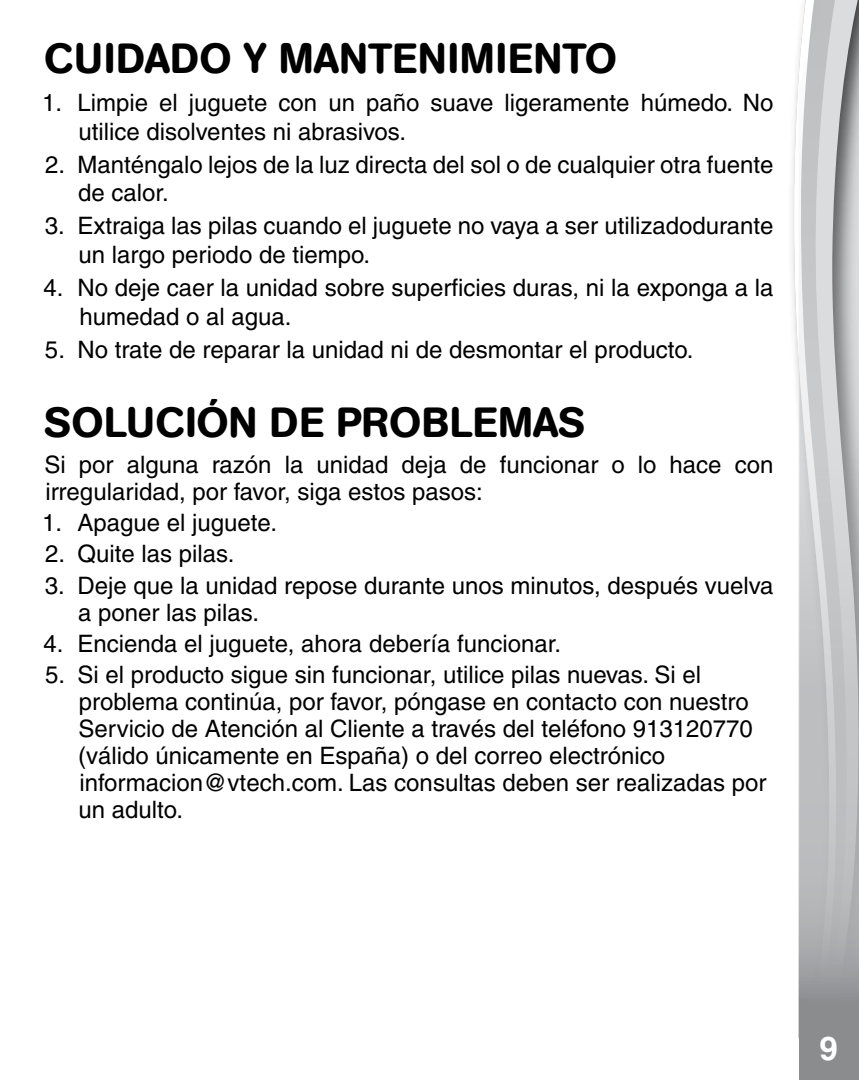
<style>
.page{position:relative;width:859px;height:1080px;background:#fff}
.page>*{position:absolute;margin:0;border:0;box-sizing:border-box;transform-origin:0 0}
.t1{font:500 42px "AG Book Rounded";letter-spacing:.02em;color:#000}
.t2{font:700 33px "Helvetica";color:#fff}
.t3{font:500 24px/27px "Helvetica";color:#000}
</style>
<div class="page">
<svg style="left:793px;top:51px;width:6px;height:987px"></svg>
<svg style="left:799px;top:0;width:60px;height:1080px;background:#bdbec0"></svg>
<h1 class="t1" style="left:44px;top:34px;width:574px">CUIDADO Y MANTENIMIENTO</h1>
<p class="t3" style="left:79px;top:88px;width:696px;line-height:28.8px;text-indent:-37px">1. Limpie el juguete con un paño suave ligeramente húmedo. No utilice disolventes ni abrasivos.</p>
<p class="t3" style="left:78px;top:150px;width:697px;line-height:28.8px;text-indent:-33px">2. Manténgalo lejos de la luz directa del sol o de cualquier otra fuente de calor.</p>
<p class="t3" style="left:79px;top:212px;width:696px;line-height:28.8px;text-indent:-34px">3. Extraiga las pilas cuando el juguete no vaya a ser utilizadodurante un largo periodo de tiempo.</p>
<p class="t3" style="left:79px;top:273px;width:696px;line-height:28.8px;text-indent:-36px">4. No deje caer la unidad sobre superficies duras, ni la exponga a la humedad o al agua.</p>
<p class="t3" style="left:45px;top:336px;width:650px">5. No trate de reparar la unidad ni de desmontar el producto.</p>
<h1 class="t1" style="left:45px;top:398px;width:542px">SOLUCIÓN DE PROBLEMAS</h1>
<p class="t3" style="left:45px;top:451px;width:730px">Si por alguna razón la unidad deja de funcionar o lo hace con irregularidad, por favor, siga estos pasos:</p>
<p class="t3" style="left:42px;top:509px;width:237px">1. Apague el juguete.</p>
<p class="t3" style="left:45px;top:540px;width:191px">2. Quite las pilas.</p>
<p class="t3" style="left:78px;top:572px;width:697px;text-indent:-33px">3. Deje que la unidad repose durante unos minutos, después vuelva a poner las pilas.</p>
<p class="t3" style="left:43px;top:630px;width:519px">4. Encienda el juguete, ahora debería funcionar.</p>
<p class="t3" style="left:78px;top:661px;width:690px;text-indent:-33px">5. Si el producto sigue sin funcionar, utilice pilas nuevas. Si el problema continúa, por favor, póngase en contacto con nuestro Servicio de Atención al Cliente a través del teléfono 913120770 (válido únicamente en España) o del correo electrónico informacion@vtech.com. Las consultas deben ser realizadas por un adulto.</p>
<h2 class="t2" style="left:820px;top:1025px;width:25px">9 <sup>9</sup>9</h2>
</div>
